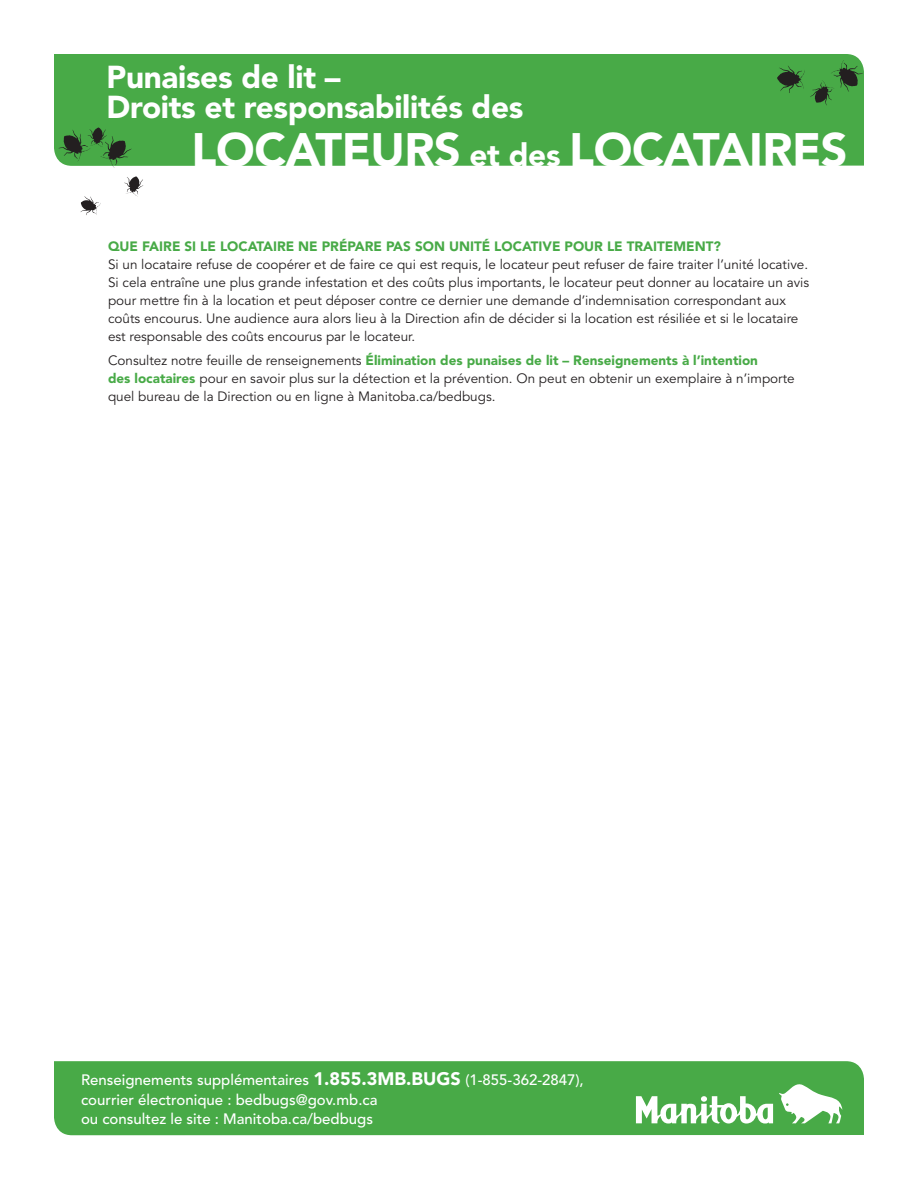
<style>
.page{position:relative;width:918px;height:1188px;background:#fff}
.page>*{position:absolute;margin:0;border:0;box-sizing:border-box;transform-origin:0 0}
.t1{font:900 46.5px "Avenir";color:#fff}
.t2{font:900 31.5px/30px "Avenir";letter-spacing:-.01em;color:#fff}
.t3{font:500 15px/19.5px "Avenir";color:#fff}
.t4{font:13.5px/18px "Avenir";color:#231f20}
.t5{font:900 13.5px "Avenir";color:#48aa47}
.s1{font-size:31.5px}
.s2{font-weight:900;color:#48aa47}
.s3{font-weight:900;font-size:18px}
</style>
<div class="page">
<div style="left:54px;top:54px;width:810px;height:112px;background:#48aa47"></div>
<svg style="left:777px;top:60px;width:86px;height:46px;background:#419040"></svg>
<svg style="left:124px;top:176px;width:20px;height:21px"></svg>
<svg style="left:58px;top:127px;width:74px;height:41px;background:#4a8f49"></svg>
<svg style="left:80px;top:196px;width:21px;height:19px"></svg>
<div style="left:54px;top:1061px;width:810px;height:74px;background:#48aa47"></div>
<svg style="left:779px;top:1082px;width:63px;height:41px"></svg>
<svg style="left:636px;top:1096px;width:137px;height:28px"></svg>
<h2 class="t2" style="left:106px;top:62px;width:418px">Punaises de lit –<br>Droits et responsabilités des</h2>
<h1 class="t1" style="left:192px;top:122px;width:31px">locateurs</h1>
<h1 class="t1" style="left:469px;top:122px;width:129px"><span class="s1">et des</span> locataires</h1>
<p class="t5" style="left:108px;top:238px;width:615px">QUE FAIRE SI LE LOCATAIRE NE PRÉPARE PAS SON UNITÉ LOCATIVE POUR LE TRAITEMENT?</p>
<p class="t4" style="left:108px;top:255px;width:703px">Si un locataire refuse de coopérer et de faire ce qui est requis, le locateur peut refuser de faire traiter l’unité locative.<br>Si cela entraîne une plus grande infestation et des coûts plus importants, le locateur peut donner au locataire un avis pour mettre fin à la location et peut déposer contre ce dernier une demande d’indemnisation correspondant aux coûts encourus. U ne audience aura alors lieu à la Direction afin de décider si la location est résiliée et si le locataire est responsable des coûts encourus par le locateur.</p>
<p class="t4" style="left:108px;top:352px;width:688px">Consultez notre feuille de renseignements <span class="s2">Élimination des punaises de lit – Renseignements à l’intention<br>des locataires</span> pour en savoir plus sur la détection et la prévention. On peut en obtenir un exemplaire à n’importe quel bureau de la Direction ou en ligne à Manitoba.ca/bedbugs.</p>
<p class="t3" style="left:81px;top:1071px;width:504px">Renseignements supplémentaires <span class="s3">1.855.3MB.BUGS</span> (1-855-362-2847), courrier électronique : bedbugs@gov.mb.ca<br>ou consultez le site : Manitoba.ca/bedbugs</p>
</div>
